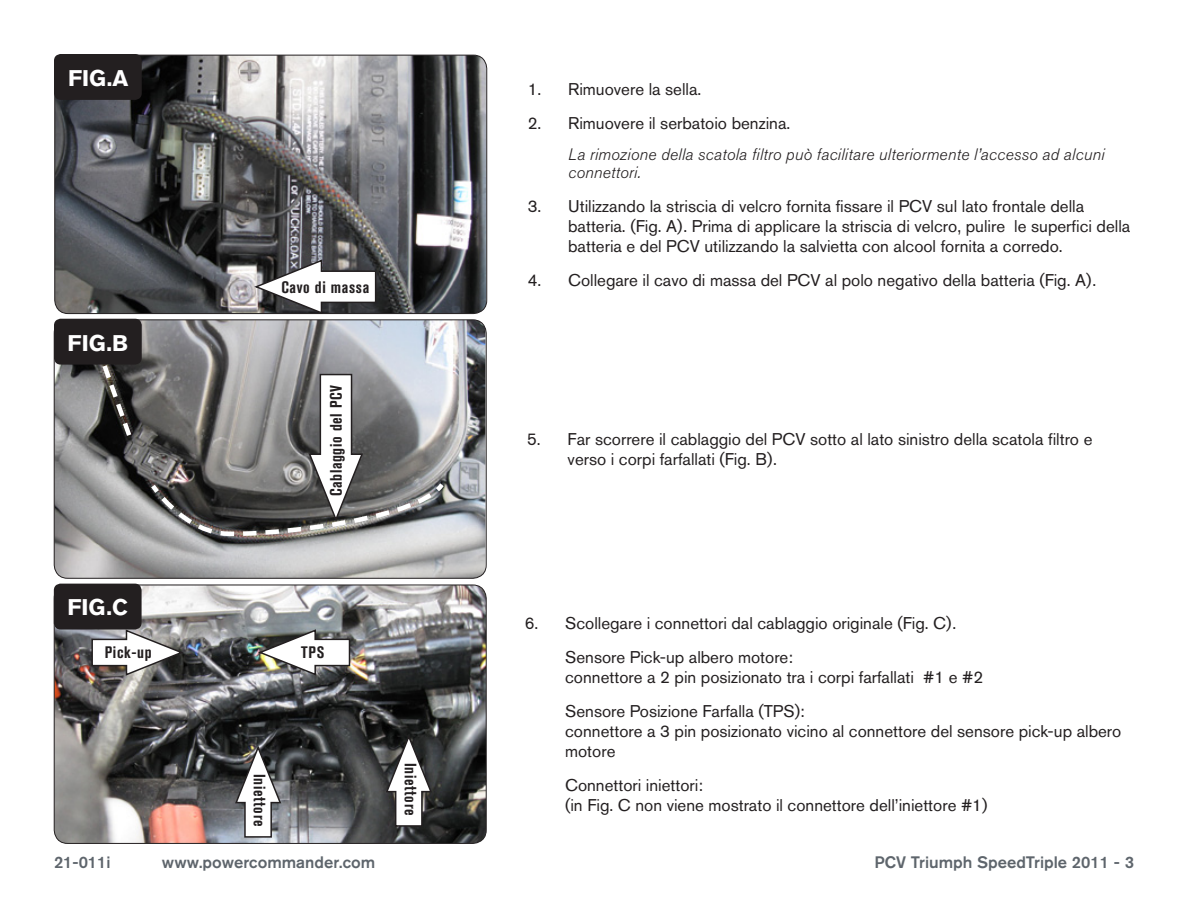
<style>
.page{position:relative;width:1188px;height:918px;background:#fff}
.page>*{position:absolute;margin:0;border:0;box-sizing:border-box;transform-origin:0 0}
.t1{font:700 22.5px "Akzidenz Grotesk BQ";color:#fff}
.t2{font:16.8px/20.2px "Akzidenz Grotesk BQ";color:#231f20}
.t3{font:italic 300 16.5px/18px "Akzidenz Grotesk BQ";letter-spacing:.01em;color:#231f20}
.t4{font:500 16.5px "Akzidenz Grotesk BQ";color:#5e656c}
.t5{font:700 condensed 16.5px "Akzidenz Grotesk BQ";letter-spacing:.04em;color:#231f20}
</style>
<div class="page">
<img style="left:54px;top:320px;width:431px;height:258px">
<div style="left:54px;top:319px;width:433px;height:260px;border:1px solid #231f20;border-radius:14px"></div>
<img style="left:55px;top:55px;width:431px;height:259px">
<img style="left:54px;top:585px;width:431px;height:258px">
<div style="left:54px;top:585px;width:433px;height:259px;border:1px solid #231f20;border-radius:14px"></div>
<div style="left:54px;top:584px;width:88px;height:45px;background:#231f20;border-radius:7px"></div>
<div style="left:54px;top:319px;width:88px;height:46px;background:#231f20;border-radius:7px"></div>
<svg style="left:252px;top:259px;width:125px;height:56px"></svg>
<div style="left:54px;top:54px;width:88px;height:46px;background:#231f20;border-radius:7px"></div>
<svg style="left:99px;top:364px;width:36px;height:77px;background:#3b3a39"></svg>
<svg style="left:148px;top:373px;width:300px;height:165px;background:#828181"></svg>
<svg style="left:91px;top:628px;width:95px;height:49px"></svg>
<img style="left:256px;top:628px;width:95px;height:49px">
<svg style="left:385px;top:733px;width:48px;height:94px"></svg>
<svg style="left:234px;top:744px;width:48px;height:94px"></svg>
<h1 class="t1" style="left:68px;top:65px;width:62px">FIG.A</h1>
<h1 class="t1" style="left:68px;top:330px;width:62px">FIG.B</h1>
<p class="t5" style="left:281px;top:278px;width:90px">Cavo di massa</p>
<p class="t5" style="left:327px;top:496px;width:113px;rotate:-90deg">Cablaggio del PCV</p>
<h1 class="t1" style="left:68px;top:594px;width:60px">FIG.C</h1>
<p class="t5" style="left:105px;top:643px;width:48px">Pick-up</p>
<p class="t5" style="left:301px;top:643px;width:24px">TPS</p>
<p class="t5" style="left:269px;top:774px;width:54px;rotate:90deg">Iniettore</p>
<p class="t5" style="left:420px;top:763px;width:54px;rotate:90deg">Iniettore</p>
<p class="t2" style="left:528px;top:79px;width:175px">1. Rimuovere la sella.</p>
<p class="t2" style="left:528px;top:112px;width:264px">2. Rimuovere il serbatoio benzina.</p>
<p class="t3" style="left:568px;top:146px;width:538px">La rimozione della scatola filtro può facilitare ulteriormente l’accesso ad alcuni connettori.</p>
<p class="t2" style="left:568px;top:196px;width:564px;text-indent:-40px">3. Utilizzando la striscia di velcro fornita fissare il PCV sul lato frontale della batteria. (Fig. A). Prima di applicare la striscia di velcro, pulire le superfici della batteria e del PCV utilizzando la salvietta con alcool fornita a corredo.</p>
<p class="t2" style="left:528px;top:270px;width:570px">4. Collegare il cavo di massa del PCV al polo negativo della batteria (Fig. A).</p>
<p class="t2" style="left:568px;top:429px;width:526px;text-indent:-40px">5. Far scorrere il cablaggio del PCV sotto al lato sinistro della scatola filtro e verso i corpi farfallati (Fig. B).</p>
<p class="t2" style="left:565px;top:606px;width:393px;line-height:33.8px;text-indent:-40px">6. Scollegare i connettori dal cablaggio originale (Fig. C).<br>Sensore Pick-up albero motore:</p>
<p class="t2" style="left:565px;top:660px;width:420px;line-height:33.8px">connettore a 2 pin posizionato tra i corpi farfallati #1 e #2<br>Sensore Posizione Farfalla (TPS):</p>
<p class="t2" style="left:565px;top:721px;width:558px">connettore a 3 pin posizionato vicino al connettore del sensore pick-up albero motore</p>
<p class="t2" style="left:565px;top:775px;width:424px">Connettori iniettori:<br>(in Fig. C non viene mostrato il connettore dell’iniettore #1)</p>
<p class="t4" style="left:54px;top:852px;width:58px">21-011i</p>
<p class="t4" style="left:162px;top:852px;width:215px">www.powercommander.com</p>
<p class="t4" style="left:875px;top:852px;width:261px">PCV Triumph SpeedTriple 2011 - 3</p>
</div>
